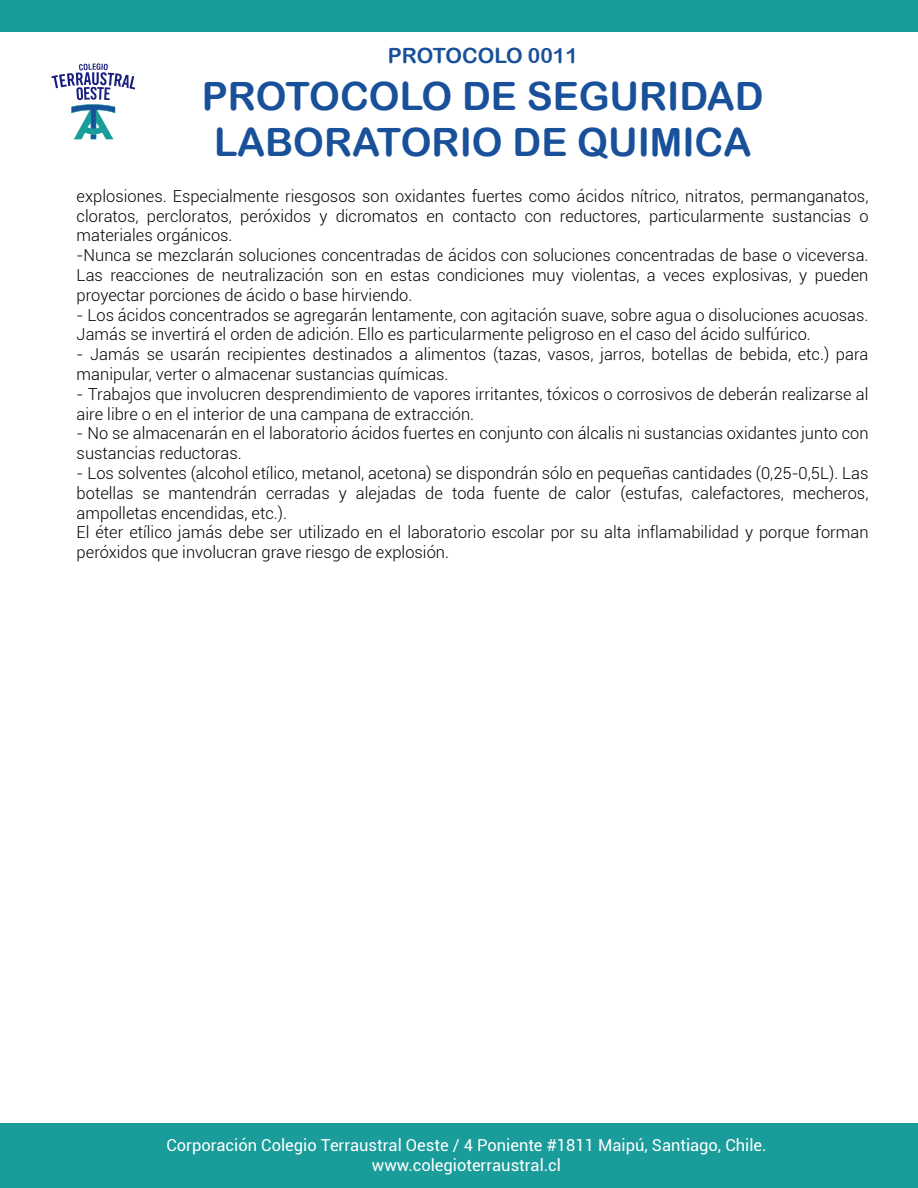
<style>
.page{position:relative;width:918px;height:1188px;background:#fff}
.page>*{position:absolute;margin:0;border:0;box-sizing:border-box;transform-origin:0 0}
.t1{font:39px/46.8px "Arial Rounded MT Bold";color:#185099;text-align:center}
.t2{font:21px "Arial Rounded MT Bold";color:#185099}
.t3{font:300 16.5px/19.8px "Roboto";color:#000}
.t4{font:16.5px/19.8px "Roboto";color:#fff;text-align:center}
</style>
<div class="page">
<div style="left:0;top:0;width:918px;height:32px;background:#199c9a"></div>
<div style="left:0;top:1124px;width:918px;height:64px;background:#199c9a"></div>
<svg style="left:51px;top:63px;width:84px;height:76px"></svg>
<p class="t2" style="left:388px;top:43px;width:192px">PROTOCOLO 0011</p>
<h1 class="t1" style="left:202px;top:72px;width:563px">PROTOCOLO DE SEGURIDAD<br>LABORATORIO DE QUIMICA</h1>
<p class="t3" style="left:77px;top:185px;width:793px">explosiones. Especialmente riesgosos son oxidantes fuertes como ácidos nítrico, nitratos, permanganatos, cloratos, percloratos, peróxidos y dicromatos en contacto con reductores, particularmente sustancias o materiales orgánicos.<br>-Nunca se mezclarán soluciones concentradas de ácidos con soluciones concentradas de base o viceversa.<br>Las reacciones de neutralización son en estas condiciones muy violentas, a veces explosivas, y pueden proyectar porciones de ácido o base hirviendo.</p>
<p class="t3" style="left:77px;top:304px;width:793px">- Los ácidos concentrados se agregarán lentamente, con agitación suave, sobre agua o disoluciones acuosas.<br>Jamás se invertirá el orden de adición. Ello es particularmente peligroso en el caso del ácido sulfúrico.</p>
<p class="t3" style="left:77px;top:344px;width:793px">- Jamás se usarán recipientes destinados a alimentos (tazas, vasos, jarros, botellas de bebida, etc.) para manipular, verter o almacenar sustancias químicas.</p>
<p class="t3" style="left:77px;top:383px;width:793px">- Trabajos que involucren desprendimiento de vapores irritantes, tóxicos o corrosivos de deberán realizarse al aire libre o en el interior de una campana de extracción.</p>
<p class="t3" style="left:77px;top:423px;width:793px">- No se almacenarán en el laboratorio ácidos fuertes en conjunto con álcalis ni sustancias oxidantes junto con sustancias reductoras.</p>
<p class="t3" style="left:77px;top:463px;width:793px">- Los solventes (alcohol etílico, metanol, acetona) se dispondrán sólo en pequeñas cantidades (0,25-0,5L). Las botellas se mantendrán cerradas y alejadas de toda fuente de calor (estufas, calefactores, mecheros, ampolletas encendidas, etc.).<br>El éter etílico jamás debe ser utilizado en el laboratorio escolar por su alta inflamabilidad y porque forman peróxidos que involucran grave riesgo de explosión.</p>
<p class="t4" style="left:166px;top:1135px;width:602px">Corporación Colegio Terraustral Oeste / 4 Poniente #1811 Maipú, Santiago, Chile. www.colegioterraustral.cl</p>
</div>
